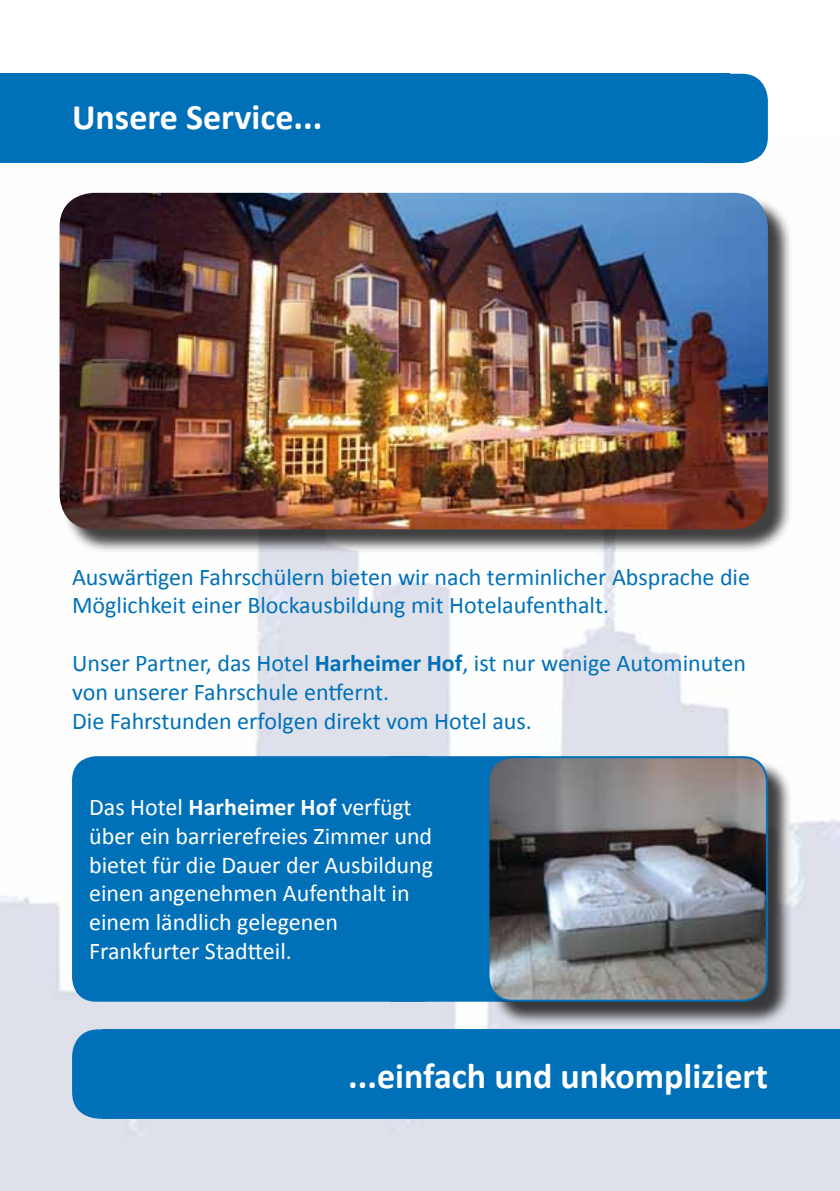
<style>
.page{position:relative;width:840px;height:1191px;background:#fff}
.page>*{position:absolute;margin:0;border:0;box-sizing:border-box;transform-origin:0 0}
.t1{font:700 36px "Calibri";color:#fff}
.t2{font:24px/28.8px "Calibri";color:#0071b9}
.t3{font:24px/28.8px "Calibri";color:#fff}
.s1{font-weight:700}
</style>
<div class="page">
<img style="left:0;top:139px;width:839px;height:1052px">
<div style="left:63px;top:196px;width:729px;height:358px;background:#000;opacity:.75"></div>
<img style="left:60px;top:193px;width:707px;height:336px">
<div style="left:102px;top:1029px;width:737px;height:89px;background:#0071b9"></div>
<div style="left:0;top:74px;width:729px;height:89px;background:#0071b9"></div>
<div style="left:389px;top:756px;width:152px;height:245px;background:#0071b9;border:2px solid #0071b9"></div>
<div style="left:490px;top:759px;width:302px;height:267px;background:#000;opacity:.75"></div>
<img style="left:488px;top:757px;width:278px;height:243px">
<div style="left:487px;top:756px;width:280px;height:245px;border:2px solid #0071b9;border-radius:24px"></div>
<div style="left:72px;top:756px;width:374px;height:245px;background:#0071b9;border-radius:24px"></div>
<div style="left:72px;top:1029px;width:86px;height:89px;background:#0071b9;border-radius:27px"></div>
<div style="left:681px;top:74px;width:86px;height:89px;background:#0071b9;border-radius:27px"></div>
<h1 class="t1" style="left:72px;top:94px;width:252px">Unsere Service...</h1>
<p class="t2" style="left:72px;top:562px;width:679px">Auswärtigen Fahrschülern bieten wir nach terminlicher Absprache die<br>Möglichkeit einer Blockausbildung mit Hotelaufenthalt.</p>
<p class="t2" style="left:72px;top:649px;width:675px">Unser Partner, das Hotel <span class="s1">Harheimer Hof</span>, ist nur wenige Autominuten von unserer Fahrschule entfernt.<br>Die Fahrstunden erfolgen direkt vom Hotel aus.</p>
<p class="t3" style="left:89px;top:792px;width:345px">Das Hotel <span class="s1">Harheimer Hof</span> verfügt über ein barrierefreies Zimmer und bietet für die Dauer der Ausbildung einen angenehmen Aufenthalt in einem ländlich gelegenen<br>Frankfurter Stadtteil.</p>
<h1 class="t1" style="left:348px;top:1052px;width:421px">...einfach und unkompliziert</h1>
</div>
